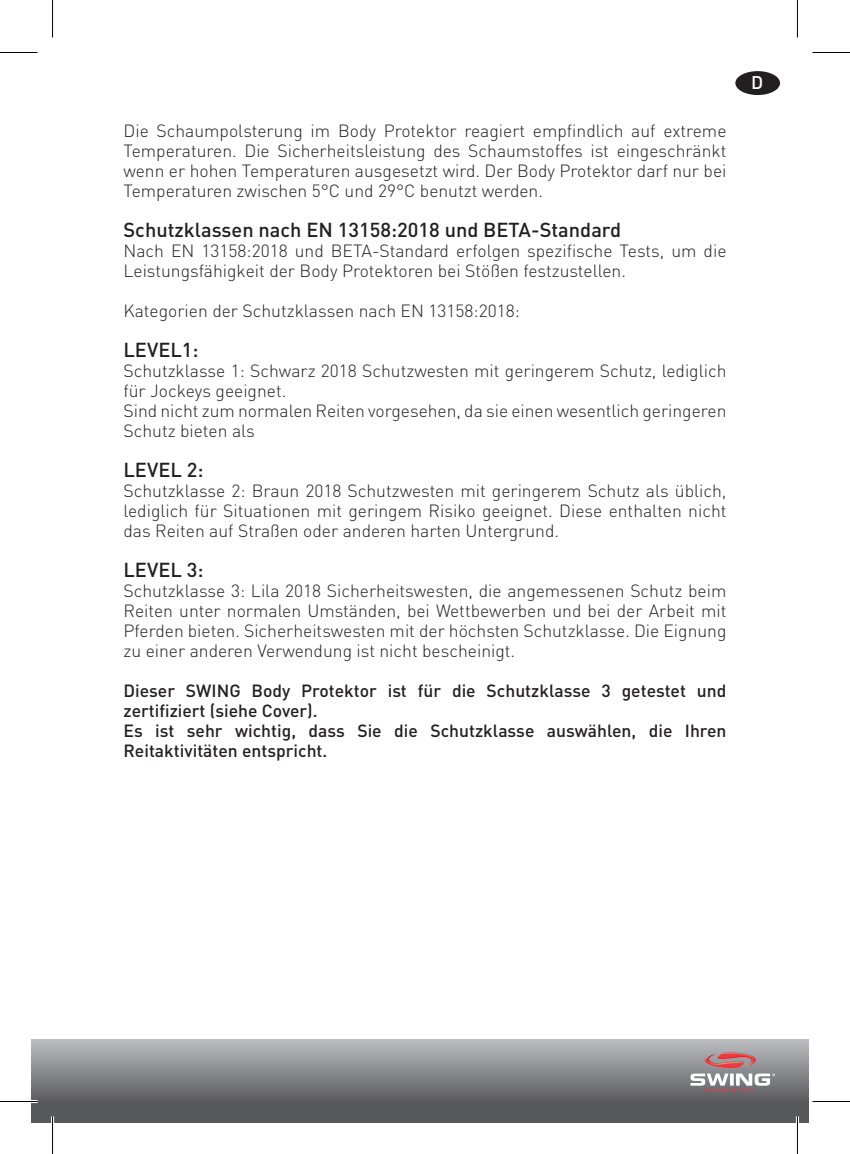
<style>
.page{position:relative;width:850px;height:1154px;background:#fff}
.page>*{position:absolute;margin:0;border:0;box-sizing:border-box;transform-origin:0 0}
.t1{font:500 20px "DIN Pro";color:#231f20}
.t2{font:500 18.25px "DIN Pro";color:#fff}
.t3{font:300 17.5px/20px "DIN Pro";color:#231f20;text-align:justify}
.t4{font:500 17.5px/20px "DIN Pro";color:#231f20}
</style>
<div class="page">
<div style="left:735px;top:71px;width:44px;height:24px;background:#231f20;border-radius:50%"></div>
<svg style="left:31px;top:1039px;width:777px;height:84px;background:#7d7f81"></svg>
<svg style="left:690px;top:1067px;width:84px;height:24px"></svg>
<img style="left:704px;top:1054px;width:39px;height:13px">
<img style="left:716px;top:1052px;width:39px;height:14px">
<hr style="left:0;top:1100px;width:38px;height:3px;background:#fff">
<hr style="left:51px;top:1116px;width:3px;height:38px;background:#fff">
<hr style="left:795px;top:1116px;width:3px;height:38px;background:#fff">
<hr style="left:0;top:52px;width:38px;height:1px;background:#000">
<hr style="left:812px;top:52px;width:37px;height:1px;background:#000">
<hr style="left:0;top:1101px;width:38px;height:1px;background:#000">
<hr style="left:812px;top:1101px;width:37px;height:1px;background:#000">
<hr style="left:52px;top:0;width:1px;height:38px;background:#000">
<hr style="left:52px;top:1116px;width:1px;height:38px;background:#000">
<hr style="left:796px;top:0;width:1px;height:38px;background:#000">
<hr style="left:796px;top:1116px;width:1px;height:38px;background:#000">
<p class="t3" style="left:123px;top:120px;width:604px">Die Schaumpolsterung im Body Protektor reagiert empfindlich auf extreme Temperaturen. Die Sicherheitsleistung des Schaumstoffes ist eingeschränkt wenn er hohen Temperaturen ausgesetzt wird. Der Body Protektor darf nur bei Temperaturen zwischen 5°C und 29°C benutzt werden.</p>
<p class="t1" style="left:123px;top:216px;width:499px">Schutzklassen nach EN 13158:2018 und BETA-Standard</p>
<p class="t3" style="left:123px;top:240px;width:604px">Nach EN 13158:2018 und BETA-Standard erfolgen spezifische Tests, um die<br>Leistungsfähigkeit der Body Protektoren bei Stößen festzustellen.</p>
<p class="t3" style="left:123px;top:300px;width:397px">Kategorien der Schutzklassen nach EN 13158:2018:</p>
<p class="t1" style="left:123px;top:336px;width:77px">LEVEL1:</p>
<p class="t3" style="left:123px;top:360px;width:604px;text-align:left">Schutzklasse 1: Schwarz 2018 Schutzwesten mit geringerem Schutz, lediglich für Jockeys geeignet.<br>Sind nicht zum normalen Reiten vorgesehen, da sie einen wesentlich geringeren Schutz bieten als</p>
<p class="t1" style="left:123px;top:456px;width:81px">LEVEL 2:</p>
<p class="t3" style="left:123px;top:480px;width:604px">Schutzklasse 2: Braun 2018 Schutzwesten mit geringerem Schutz als üblich, lediglich für Situationen mit geringem Risiko geeignet. Diese enthalten nicht das Reiten auf Straßen oder anderen harten Untergrund.</p>
<p class="t1" style="left:123px;top:556px;width:81px">LEVEL 3:</p>
<p class="t3" style="left:123px;top:580px;width:604px">Schutzklasse 3: Lila 2018 Sicherheitswesten, die angemessenen Schutz beim Reiten unter normalen Umständen, bei Wettbewerben und bei der Arbeit mit Pferden bieten. Sicherheitswesten mit der höchsten Schutzklasse. Die Eignung zu einer anderen Verwendung ist nicht bescheinigt.</p>
<p class="t4" style="left:123px;top:680px;width:604px">Dieser SWING Body Protektor ist für die Schutzklasse 3 getestet und zertifiziert (siehe Cover).<br>Es ist sehr wichtig, dass Sie die Schutzklasse auswählen, die Ihren Reitaktivitäten entspricht.</p>
<p class="t2" style="left:750px;top:70px;width:14px">D</p>
</div>
